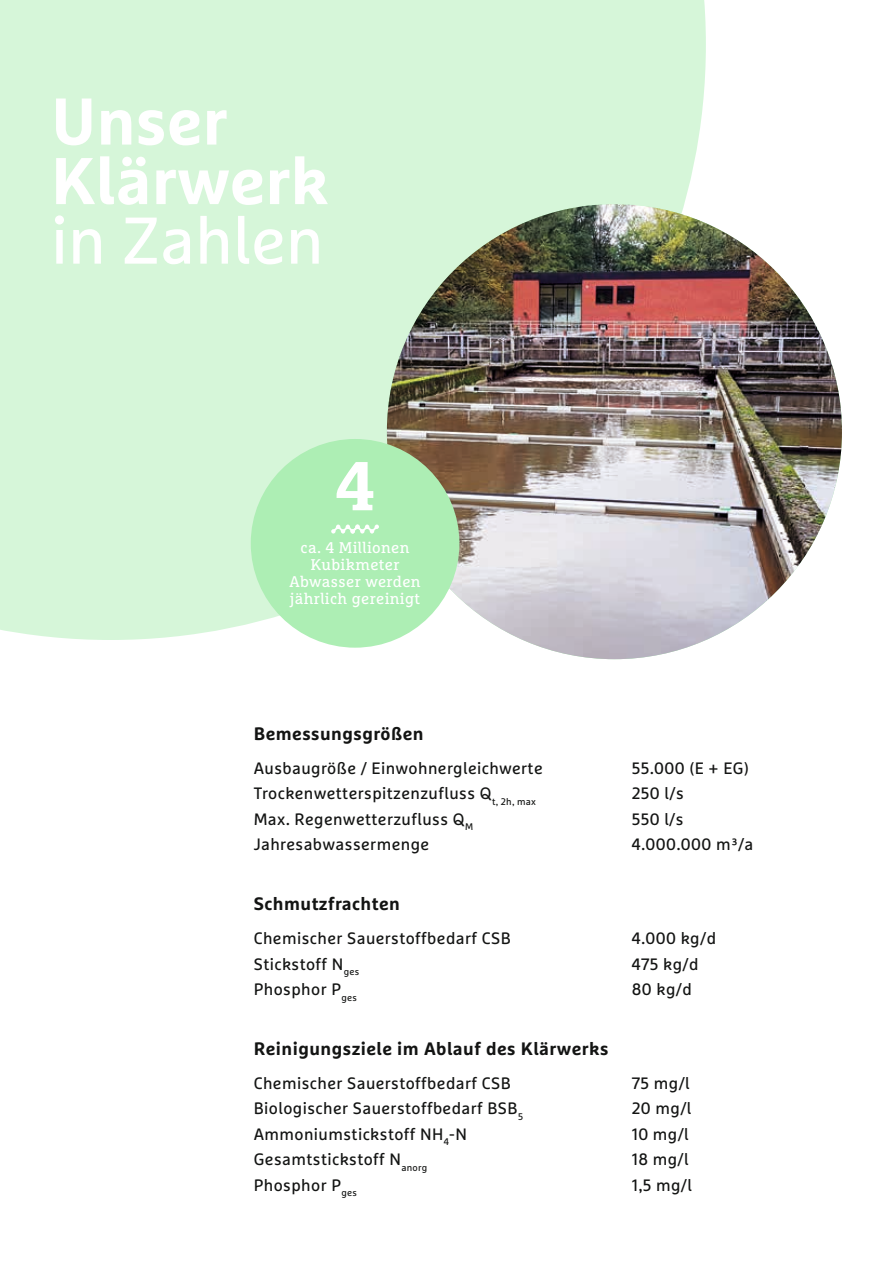
<style>
.page{position:relative;width:893px;height:1263px;background:#fff}
.page>*{position:absolute;margin:0;border:0;box-sizing:border-box;transform-origin:0 0}
.t1{font:700 69.15px "Marselis Slab OT";color:#fff}
.t2{font:700 66px/59.6px "Marselis Pro";color:#fff}
.t3{font:66px "Marselis Pro";color:#fff}
.t4{font:700 18px "Marselis Pro";letter-spacing:.025em;color:#131413}
.t5{font:16.5px "Marselis Pro";letter-spacing:.025em;color:#131413}
.t6{font:15.6px/17px "Marselis Slab OT";letter-spacing:.025em;color:#fff;text-align:center}
</style>
<div class="page">
<div style="left:0;top:0;width:706px;height:640px;background:#d6f6d9"></div>
<img style="left:387px;top:204px;width:455px;height:455px;border-radius:228px">
<div style="left:251px;top:439px;width:208px;height:209px;background:#adeeb4;border-radius:50%"></div>
<svg style="left:331px;top:525px;width:48px;height:8px"></svg>
<h2 class="t2" style="left:51px;top:90px;width:279px">Unser<br>Klärwerk</h2>
<h2 class="t3" style="left:51px;top:200px;width:274px">in Zahlen</h2>
<h1 class="t1" style="left:335px;top:443px;width:42px">4</h1>
<p class="t6" style="left:290px;top:539px;width:133px">ca. 4 Millionen<br>Kubikmeter<br>Abwasser werden jährlich gereinigt</p>
<p class="t4" style="left:254px;top:722px;width:171px">Bemessungsgrößen</p>
<p class="t5" style="left:254px;top:758px;width:290px">Ausbaugröße / Einwohnergleichwerte</p>
<p class="t5" style="left:632px;top:758px;width:119px">55.000 (E + EG)</p>
<p class="t5" style="left:254px;top:784px;width:284px">Trockenwetterspitzenzufluss Q<sub>t,</sub> <sub>2h,</sub> <sub>max</sub></p>
<p class="t5" style="left:632px;top:784px;width:54px">250 l/s</p>
<p class="t5" style="left:254px;top:809px;width:221px">Max. Regenwetterzufluss Q<sub>M</sub></p>
<p class="t5" style="left:632px;top:809px;width:53px">550 l/s</p>
<p class="t5" style="left:254px;top:835px;width:177px">Jahresabwassermenge</p>
<p class="t5" style="left:632px;top:835px;width:123px">4.000.000 m³/a</p>
<p class="t4" style="left:254px;top:892px;width:148px">Schmutzfrachten</p>
<p class="t5" style="left:254px;top:928px;width:259px">Chemischer Sauerstoffbedarf CSB</p>
<p class="t5" style="left:632px;top:928px;width:86px">4.000 kg/d</p>
<p class="t5" style="left:254px;top:954px;width:107px">Stickstoff N<sub>ges</sub></p>
<p class="t5" style="left:632px;top:954px;width:68px">475 kg/d</p>
<p class="t5" style="left:254px;top:979px;width:105px">Phosphor P<sub>ges</sub></p>
<p class="t5" style="left:632px;top:979px;width:62px">80 kg/d</p>
<p class="t4" style="left:254px;top:1037px;width:356px">Reinigungsziele im Ablauf des Klärwerks</p>
<p class="t5" style="left:254px;top:1073px;width:259px">Chemischer Sauerstoffbedarf CSB</p>
<p class="t5" style="left:632px;top:1073px;width:60px">75 mg/l</p>
<p class="t5" style="left:254px;top:1098px;width:271px">Biologischer Sauerstoffbedarf BSB<sub>5</sub></p>
<p class="t5" style="left:632px;top:1098px;width:61px">20 mg/l</p>
<p class="t5" style="left:254px;top:1124px;width:215px">Ammoniumstickstoff NH<sub>4</sub>-N</p>
<p class="t5" style="left:632px;top:1124px;width:59px">10 mg/l</p>
<p class="t5" style="left:254px;top:1149px;width:175px">Gesamtstickstoff N<sub>anorg</sub></p>
<p class="t5" style="left:632px;top:1149px;width:58px">18 mg/l</p>
<p class="t5" style="left:254px;top:1175px;width:105px">Phosphor P<sub>ges</sub></p>
<p class="t5" style="left:632px;top:1175px;width:62px">1,5 mg/l</p>
</div>
